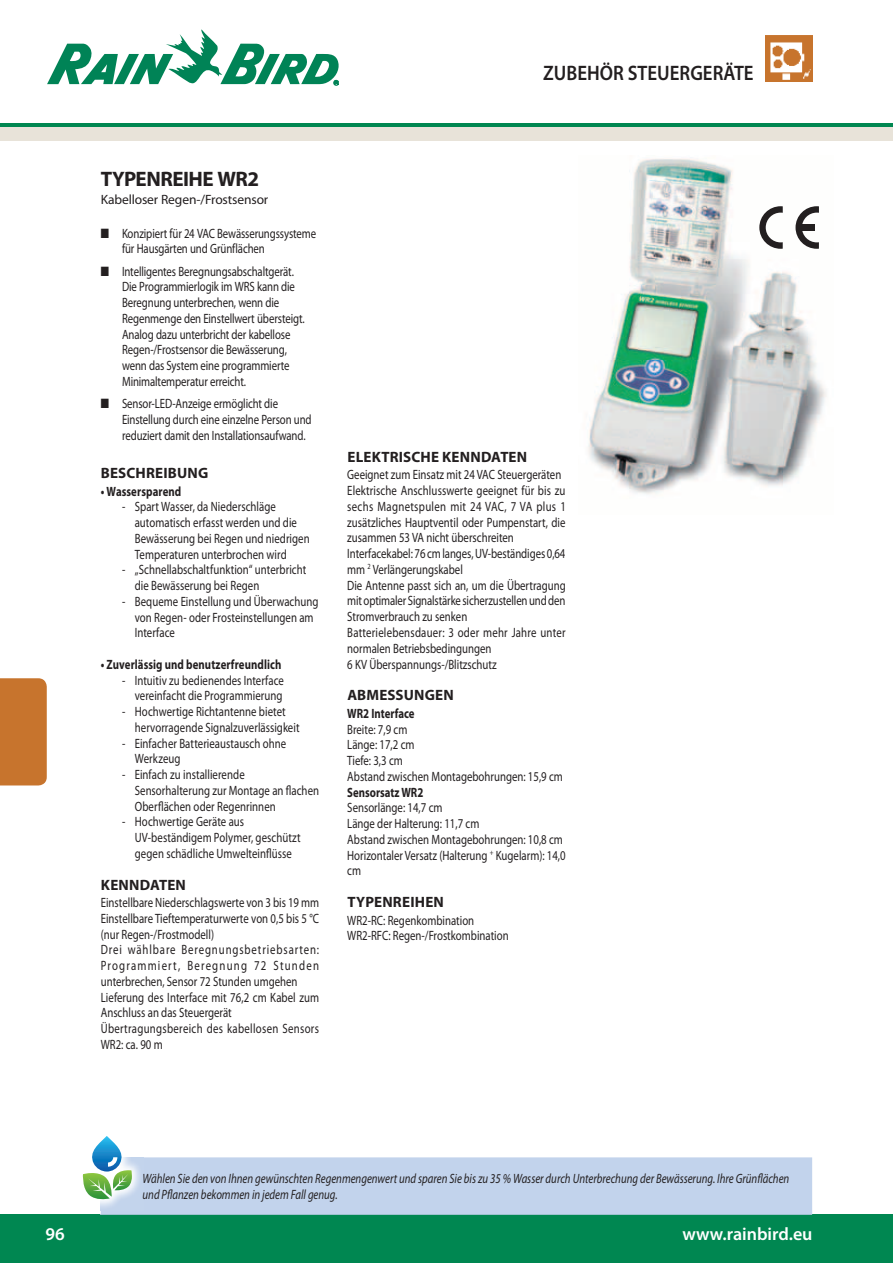
<style>
.page{position:relative;width:893px;height:1263px;background:#fff}
.page>*{position:absolute;margin:0;border:0;box-sizing:border-box;transform-origin:0 0}
.t1{font:600 21px "Myriad Pro";color:#231f20;scale:.9 1}
.t2{font:700 21px "Myriad Pro";letter-spacing:-.025em;color:#231f20}
.t3{font:600 18px "Myriad Pro";color:#fff}
.t4{font:700 15px "Myriad Pro";letter-spacing:.015em;color:#231f20}
.t5{font:13.5px/15.8px "Myriad Pro";color:#231f20;scale:.8 1}
.t6{font:italic 13.5px/15.8px "Myriad Pro";color:#231f20;scale:.8 1}
.t7{font:700 13.5px "Myriad Pro";letter-spacing:.005em;color:#231f20;scale:.8 1}
.t8{font:13.5px "Myriad Pro";color:#231f20}
</style>
<div class="page">
<img style="left:766px;top:35px;width:46px;height:47px">
<svg style="left:47px;top:29px;width:292px;height:57px"></svg>
<div style="left:0;top:123px;width:893px;height:5px;background:#008751"></div>
<div style="left:0;top:127px;width:893px;height:14px;background:#e8e3d9"></div>
<div style="left:0;top:1215px;width:893px;height:48px;background:#008751"></div>
<div style="left:0;top:678px;width:47px;height:107px;background:#c7742d"></div>
<img style="left:588px;top:159px;width:239px;height:335px">
<svg style="left:82px;top:1136px;width:730px;height:79px"></svg>
<svg style="left:759px;top:206px;width:24px;height:43px"></svg>
<svg style="left:795px;top:206px;width:24px;height:43px"></svg>
<div style="left:800px;top:224px;width:15px;height:7px;background:#231f20"></div>
<h1 class="t1" style="left:543px;top:60px;width:235px">ZUBEHÖR STEUERGERÄTE</h1>
<h1 class="t2" style="left:101px;top:165px;width:160px">TYPENREIHE WR2</h1>
<p class="t8" style="left:101px;top:191px;width:169px">kabelloser Regen-/frostsensor</p>
<p class="t5" style="left:122px;top:225px;width:244px">konzipiert für 24 VAC Bewässerungssysteme für Hausgärten und Grünflächen</p>
<p class="t5" style="left:122px;top:263px;width:230px">Intelligentes Beregnungsabschaltgerät. die Programmierlogik im WRS kann die Beregnung unterbrechen, wenn die Regenmenge den Einstellwert übersteigt.<br>Analog dazu unterbricht der kabellose Regen-/frostsensor die Bewässerung, wenn das System eine programmierte Minimaltemperatur erreicht.</p>
<p class="t5" style="left:122px;top:396px;width:239px">Sensor-LEd-Anzeige ermöglicht die<br>Einstellung durch eine einzelne Person und reduziert damit den Installationsaufwand.</p>
<p class="t4" style="left:101px;top:463px;width:109px">BESCHREIBUNG</p>
<p class="t7" style="left:101px;top:482px;width:102px">• Wassersparend</p>
<p class="t5" style="left:135px;top:499px;width:220px;text-indent:-13px">- Spart Wasser, da Niederschläge automatisch erfasst werden und die Bewässerung bei Regen und niedrigen Temperaturen unterbrochen wird</p>
<p class="t5" style="left:135px;top:562px;width:216px;text-indent:-13px">- „Schnellabschaltfunktion“ unterbricht die Bewässerung bei Regen</p>
<p class="t5" style="left:135px;top:593px;width:231px;text-indent:-13px">- Bequeme Einstellung und Überwachung von Regen- oder frosteinstellungen am<br>Interface</p>
<p class="t7" style="left:101px;top:655px;width:227px">• Zuverlässig und benutzerfreundlich</p>
<p class="t5" style="left:122px;top:672px;width:204px;text-align:right">- Intuitiv zu bedienendes Interface vereinfacht die Programmierung</p>
<p class="t5" style="left:135px;top:703px;width:207px;text-indent:-13px">- Hochwertige Richtantenne bietet hervorragende Signalzuverlässigkeit</p>
<p class="t5" style="left:135px;top:735px;width:191px;text-indent:-13px">- Einfacher Batterieaustausch ohne<br>Werkzeug</p>
<p class="t5" style="left:135px;top:766px;width:232px;text-indent:-13px">- Einfach zu installierende<br>Sensorhalterung zur Montage an flachen<br>Oberflächen oder Regenrinnen</p>
<p class="t5" style="left:135px;top:814px;width:209px;text-indent:-13px">- Hochwertige Geräte aus<br>UV-beständigem Polymer, geschützt gegen schädliche Umwelteinflüsse</p>
<p class="t4" style="left:101px;top:875px;width:87px">KENNDATEN</p>
<p class="t5" style="left:101px;top:894px;width:275px">Einstellbare Niederschlagswerte von 3 bis 19 mm Einstellbare Tieftemperaturwerte von 0,5 bis 5 °C (nur Regen-/Frostmodell)<br>drei wählbare Beregnungsbetriebsarten:<br>Programmiert, Beregnung 72 Stunden unterbrechen, Sensor 72 Stunden umgehen Lieferung des Interface mit 76,2 cm kabel zum Anschluss an das Steuergerät Übertragungsbereich des kabellosen Sensors WR2: ca. 90 m</p>
<p class="t4" style="left:347px;top:447px;width:181px">ELEKTRISCHE KENNDATEN</p>
<p class="t5" style="left:347px;top:467px;width:275px">Geeignet zum Einsatz mit 24 VAC Steuergeräten Elektrische Anschlusswerte geeignet für bis zu sechs Magnetspulen mit 24 VAC, 7 VA plus 1 zusätzliches Hauptventil oder Pumpenstart, die zusammen 53 VA nicht überschreiten Interfacekabel: 76 cm langes, UV-beständiges 0,64 mm <sup>2</sup> Verlängerungskabel<br>die Antenne passt sich an, um die Übertragung mit optimaler Signalstärke sicherzustellen und den Stromverbrauch zu senken Batterielebensdauer: 3 oder mehr Jahre unter normalen Betriebsbedingungen<br>6 kV Überspannungs-/Blitzschutz</p>
<p class="t4" style="left:347px;top:685px;width:108px">ABMESSUNGEN</p>
<p class="t7" style="left:347px;top:704px;width:86px">WR2 Interface</p>
<p class="t5" style="left:347px;top:721px;width:271px">Breite: 7,9 cm<br>Länge: 17,2 cm<br>Tiefe: 3,3 cm<br>Abstand zwischen Montagebohrungen: 15,9 cm</p>
<p class="t7" style="left:347px;top:783px;width:97px">Sensorsatz WR2</p>
<p class="t5" style="left:347px;top:800px;width:275px">Sensorlänge: 14,7 cm<br>Länge der Halterung: 11,7 cm<br>Abstand zwischen Montagebohrungen: 10,8 cm<br>Horizontaler Versatz (Halterung <sup>+</sup> Kugelarm): 14,0 cm</p>
<p class="t4" style="left:347px;top:892px;width:98px">TYPENREIHEN</p>
<p class="t5" style="left:347px;top:912px;width:203px">WR2-RC: Regenkombination<br>WR2-RfC: Regen-/frostkombination</p>
<h2 class="t3" style="left:45px;top:1223px;width:21px">96</h2>
<p class="t6" style="left:143px;top:1170px;width:810px">Wählen Sie den von Ihnen gewünschten Regenmengenwert und sparen Sie bis zu 35 % Wasser durch Unterbrechung der Bewässerung. Ihre Grünflächen und Pflanzen bekommen in jedem Fall genug.</p>
<h2 class="t3" style="left:682px;top:1220px;width:132px">www.rainbird.eu</h2>
</div>
